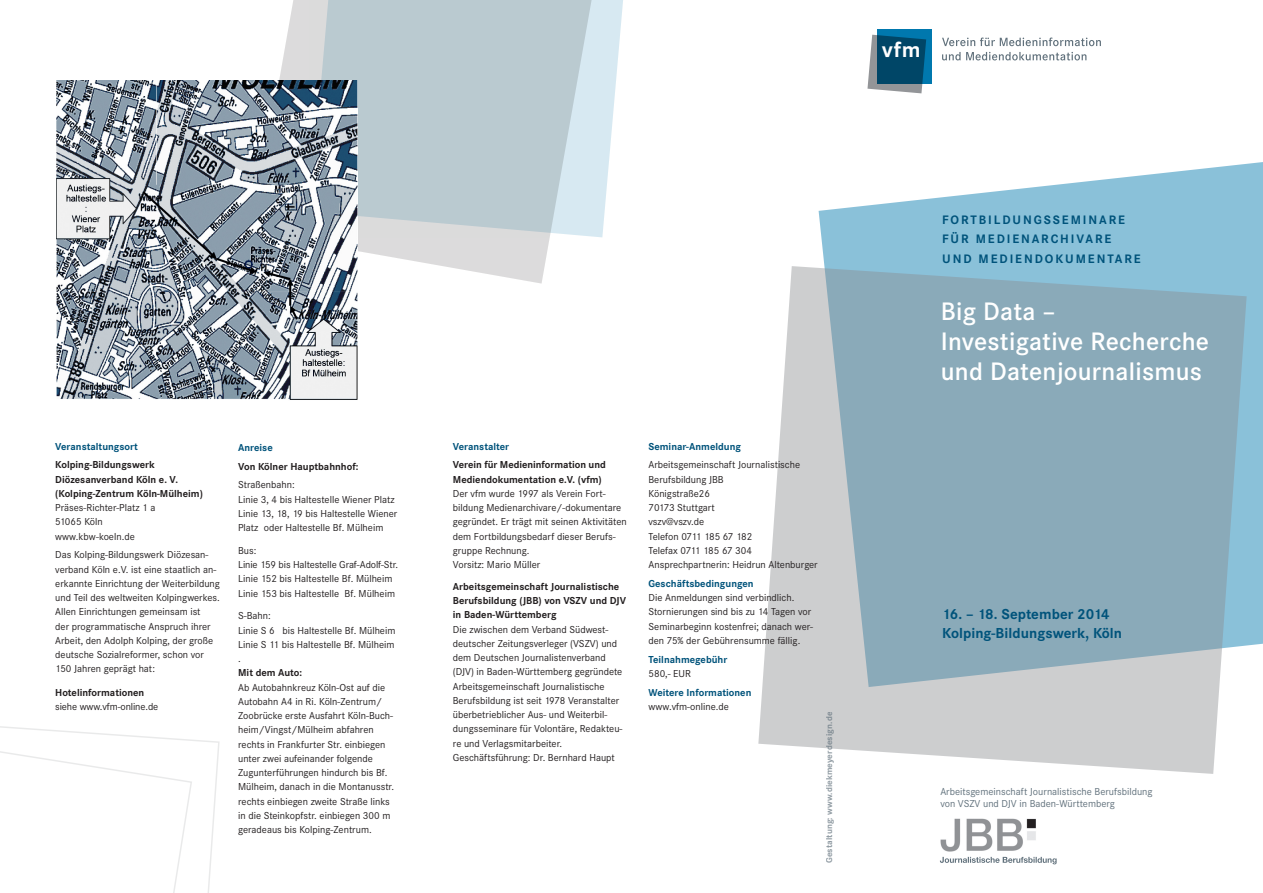
<style>
.page{position:relative;width:1263px;height:893px;background:#fff}
.page>*{position:absolute;margin:0;border:0;box-sizing:border-box;transform-origin:0 0}
.c_reg_8_5_blau{font:600 26.25px/30px "Corporate S";letter-spacing:.01em;color:#fff}
.t1{font:700 22.5px "Corporate S";color:#fff}
.c_bold_10_blau{font:700 15px/19.5px "Corporate S";letter-spacing:.005em;color:#00537b}
.c_bold_10_blau-2{font:700 12.75px/19.5px "Corporate S";letter-spacing:.15em;color:#00537b}
._1_Text_7{font:10.5px/14.2px "Corporate S";color:#231f20}
._1_Text_7_bold{font:700 10.5px/14.2px "Corporate S";color:#231f20}
._1_Text_7_blau{font:700 10.5px "Corporate S";color:#00537b}
._1_Text_7-2{font:10.5px/12px "Corporate S";color:#61717c}
._1_Text_7-3{font:10.5px "Corporate S";letter-spacing:-.025em;color:#231f20}
._1_Text_7-4{font:700 10.5px "Corporate S";color:#231f20}
.t2{font:700 9px "Corporate S";letter-spacing:.01em;color:#61717c}
</style>
<div class="page">
<svg style="left:279px;top:0;width:271px;height:284px;fill:#dcdbdc"></svg>
<svg style="left:310px;top:0;width:313px;height:237px;background:#c2d1d7"></svg>
<svg style="left:758px;top:266px;width:462px;height:508px;fill:#cdcecf"></svg>
<svg style="left:819px;top:162px;width:444px;height:525px;background:#95b6c5"></svg>
<svg style="left:867px;top:35px;width:56px;height:58px"></svg>
<svg style="left:878px;top:30px;width:54px;height:54px;background:#005279"></svg>
<svg style="left:942px;top:38px;width:159px;height:8px"></svg>
<svg style="left:942px;top:52px;width:144px;height:8px"></svg>
<img style="left:57px;top:80px;width:300px;height:320px">
<svg style="left:0;top:726px;width:220px;height:167px"></svg>
<img style="left:940px;top:819px;width:96px;height:32px">
<svg style="left:940px;top:857px;width:116px;height:7px"></svg>
<p class="t1" style="left:882px;top:36px;width:40px">vfm</p>
<p class="_1_Text_7_blau" style="left:55px;top:440px;width:84px">Veranstaltungsort</p>
<p class="_1_Text_7_bold" style="left:55px;top:458px;width:124px">Kolping-Bildungswerk<br>Diözesanverband Köln e. V.</p>
<p class="_1_Text_7_bold" style="left:55px;top:486px;width:149px">(Kolping-Zentrum Köln-Mülheim)</p>
<p class="_1_Text_7" style="left:55px;top:501px;width:102px">Präses-Richter-Platz 1 a<br>51065 Köln www.kbw-koeln.de</p>
<p class="_1_Text_7" style="left:55px;top:548px;width:166px">Das Kolping-Bildungswerk Diözesan&shy;verband Köln e.V. ist eine staatlich an&shy;erkannte Einrichtung der Weiterbildung und Teil des weltweiten Kolpingwerkes.<br>Allen Einrichtungen gemeinsam ist<br>der programmatische Anspruch ihrer Arbeit, den Adolph Kolping, der große deutsche Sozialreformer, schon vor 150 Jahren geprägt hat:</p>
<p class="_1_Text_7_bold" style="left:55px;top:685px;width:91px">Hotelinformationen</p>
<p class="_1_Text_7" style="left:55px;top:699px;width:105px">siehe www.vfm-online.de</p>
<p class="_1_Text_7_blau" style="left:238px;top:442px;width:36px">Anreise</p>
<p class="_1_Text_7_bold" style="left:238px;top:459px;width:122px">Von Kölner Hauptbahnhof:</p>
<p class="_1_Text_7" style="left:238px;top:478px;width:58px">Straßenbahn:</p>
<p class="_1_Text_7" style="left:238px;top:492px;width:158px">Linie 3, 4 bis Haltestelle Wiener Platz</p>
<p class="_1_Text_7" style="left:238px;top:506px;width:161px">Linie 13, 18, 19 bis Haltestelle Wiener<br>Platz oder Haltestelle Bf. Mülheim</p>
<p class="_1_Text_7" style="left:238px;top:543px;width:20px">Bus:</p>
<p class="_1_Text_7" style="left:238px;top:557px;width:161px">Linie 159 bis Haltestelle Graf-Adolf-Str.</p>
<p class="_1_Text_7" style="left:238px;top:572px;width:156px">Linie 152 bis Haltestelle Bf. Mülheim</p>
<p class="_1_Text_7" style="left:238px;top:586px;width:158px">Linie 153 bis Haltestelle Bf. Mülheim</p>
<p class="_1_Text_7" style="left:238px;top:609px;width:34px">S-Bahn:</p>
<p class="_1_Text_7" style="left:238px;top:623px;width:159px">Linie S 6 bis Haltestelle Bf. Mülheim</p>
<p class="_1_Text_7" style="left:238px;top:637px;width:158px">Linie S 11 bis Haltestelle Bf. Mülheim</p>
<p class="_1_Text_7" style="left:238px;top:651px;width:4px">.</p>
<p class="_1_Text_7-4" style="left:238px;top:667px;width:66px">Mit dem Auto:</p>
<p class="_1_Text_7" style="left:238px;top:680px;width:156px">Ab Autobahnkreuz Köln-Ost auf die Autobahn A4 in Ri. Köln-Zentrum/ Zoobrücke erste Ausfahrt Köln-Buch&shy;heim/Vingst/Mülheim abfahren</p>
<p class="_1_Text_7" style="left:238px;top:737px;width:149px">rechts in Frankfurter Str. einbiegen</p>
<p class="_1_Text_7" style="left:238px;top:751px;width:158px">unter zwei aufeinander folgende Zugunterführungen hindurch bis Bf.<br>Mülheim, danach in die Montanusstr. rechts einbiegen zweite Straße links in die Steinkopfstr. einbiegen 300 m geradeaus bis Kolping-Zentrum.</p>
<p class="_1_Text_7_blau" style="left:453px;top:440px;width:58px">Veranstalter</p>
<p class="_1_Text_7_bold" style="left:453px;top:458px;width:154px">Verein für Medieninformation und<br>Mediendokumentation e.V. (vfm)</p>
<p class="_1_Text_7" style="left:453px;top:486px;width:175px">Der vfm wurde 1997 als Verein Fort&shy;bildung Medienarchivare/-dokumentare gegründet. Er trägt mit seinen Aktivitäten dem Fortbildungsbedarf dieser Berufs&shy;gruppe Rechnung.</p>
<p class="_1_Text_7" style="left:453px;top:558px;width:89px">Vorsitz: Mario Müller</p>
<p class="_1_Text_7_bold" style="left:453px;top:579px;width:175px">Arbeitsgemeinschaft Journalistische<br>Berufsbildung (JBB) von VSZV und DJV in Baden-Württemberg</p>
<p class="_1_Text_7" style="left:453px;top:622px;width:171px">Die zwischen dem Verband Südwest&shy;deutscher Zeitungsverleger (VSZV) und dem Deutschen Journalistenverband (DJV) in Baden-Württemberg gegründete Arbeitsgemeinschaft Journalistische Berufsbildung ist seit 1978 Veranstalter überbetrieblicher Aus- und Weiterbil&shy;dungsseminare für Volontäre, Redakteu&shy;re und Verlagsmitarbeiter.</p>
<p class="_1_Text_7" style="left:453px;top:750px;width:163px">Geschäftsführung: Dr. Bernhard Haupt</p>
<p class="_1_Text_7_blau" style="left:648px;top:440px;width:94px">Seminar-Anmeldung</p>
<p class="_1_Text_7" style="left:648px;top:458px;width:153px">Arbeitsgemeinschaft Journalistische<br>Berufsbildung JBB</p>
<p class="_1_Text_7" style="left:648px;top:486px;width:63px">Königstraße26</p>
<p class="_1_Text_7" style="left:648px;top:501px;width:68px">70173 Stuttgart</p>
<p class="_1_Text_7" style="left:648px;top:515px;width:57px">vszv@vszv.de</p>
<p class="_1_Text_7-3" style="left:648px;top:530px;width:105px">Telefon 0711 185 67 182</p>
<p class="_1_Text_7" style="left:648px;top:543px;width:105px">Telefax 0711 185 67 304</p>
<p class="_1_Text_7" style="left:648px;top:558px;width:171px">Ansprechpartnerin: Heidrun Altenburger</p>
<p class="_1_Text_7_blau" style="left:648px;top:577px;width:107px">Geschäftsbedingungen</p>
<p class="_1_Text_7" style="left:648px;top:591px;width:166px">Die Anmeldungen sind verbindlich.<br>Stornierungen sind bis zu 14 Tagen vor Seminarbeginn kostenfrei; danach wer&shy;den 75% der Gebührensumme fällig.</p>
<p class="_1_Text_7_blau" style="left:648px;top:653px;width:80px">Teilnahmegebühr</p>
<p class="_1_Text_7" style="left:648px;top:666px;width:44px">580,- EUR</p>
<p class="_1_Text_7_blau" style="left:648px;top:686px;width:104px">Weitere Informationen</p>
<p class="_1_Text_7" style="left:648px;top:699px;width:82px">www.vfm-online.de</p>
<p class="t2" style="left:824px;top:863px;width:153px;rotate:-90deg">Gestaltung: www.diekmeyerdesign.de</p>
<p class="c_bold_10_blau-2" style="left:942px;top:210px;width:184px">FORTBILDUNGSSEMINARE</p>
<p class="c_bold_10_blau-2" style="left:942px;top:230px;width:200px">FÜR MEDIENARCHIVARE<br>UND MEDIENDOKUMENTARE</p>
<p class="c_reg_8_5_blau" style="left:941px;top:297px;width:270px">Big Data –<br>Investigative Recherche und Datenjournalismus</p>
<p class="c_bold_10_blau" style="left:942px;top:604px;width:182px">16. – 18. September 2014<br>Kolping-Bildungswerk, Köln</p>
<p class="_1_Text_7-2" style="left:940px;top:786px;width:214px">Arbeitsgemeinschaft Journalistische Berufsbildung von VSZV und DJV in Baden-Württemberg</p>
</div>
